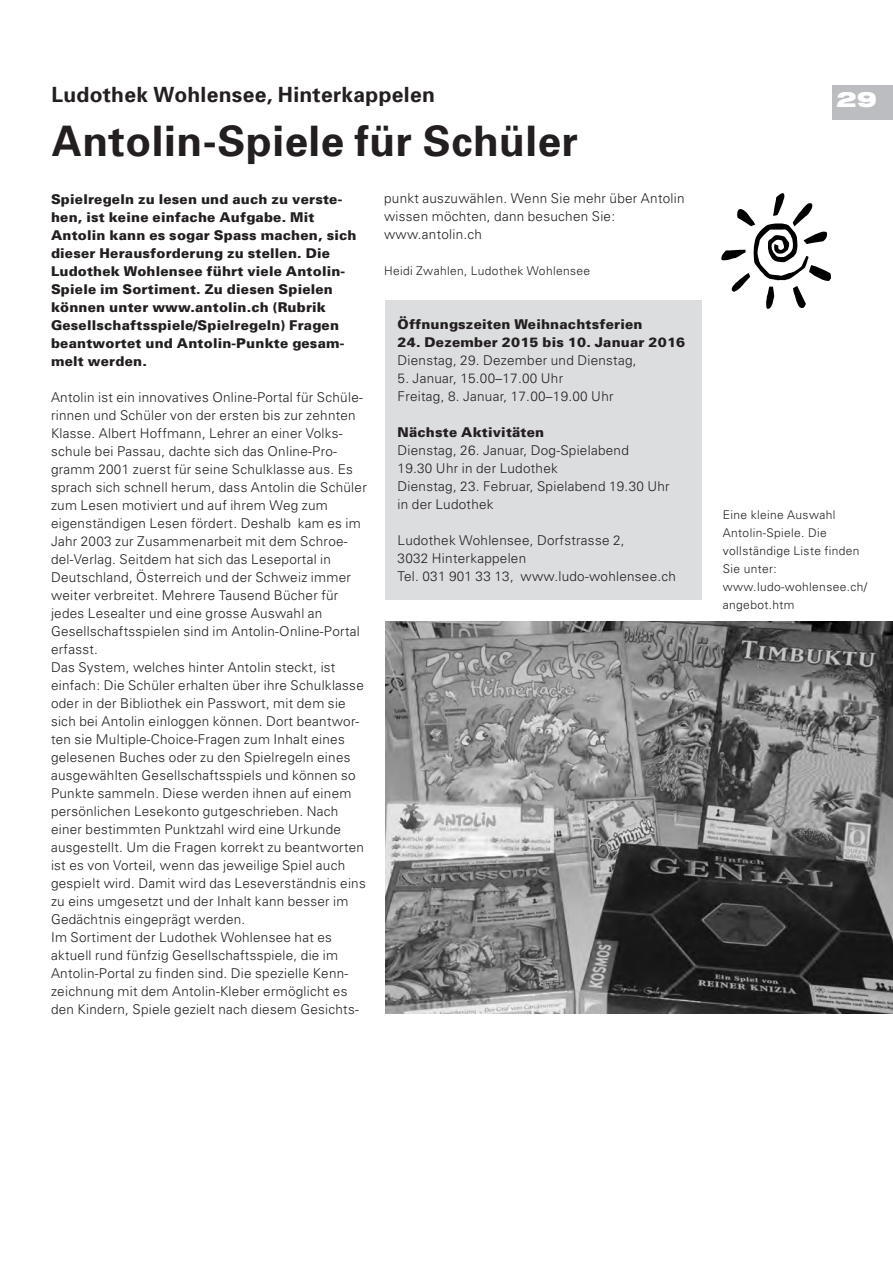
<style>
.page{position:relative;width:893px;height:1263px;background:#fff}
.page>*{position:absolute;margin:0;border:0;box-sizing:border-box;transform-origin:0 0}
.t1{font:700 42px "Univers";letter-spacing:.015em;color:#231f20}
.t2{font:700 21px "Univers";letter-spacing:.015em;color:#231f20}
.t3{font:900 expanded 21px "Helvetica Neue LT Com";color:#fff}
.t4{font:300 13.5px/18px "Univers";letter-spacing:.02em;color:#231f20}
.t5{font:900 13.5px/18px "Univers";letter-spacing:.015em;color:#231f20}
.t6{font:300 12px/18px "Univers";letter-spacing:.03em;color:#231f20}
</style>
<div class="page">
<div style="left:832px;top:85px;width:61px;height:35px;background:#bcbdc0"></div>
<div style="left:385px;top:300px;width:317px;height:300px;background:#dcdddf"></div>
<img style="left:385px;top:622px;width:508px;height:392px">
<svg style="left:721px;top:193px;width:110px;height:116px"></svg>
<h2 class="t2" style="left:51px;top:81px;width:385px">Ludothek Wohlensee, Hinterkappelen</h2>
<h1 class="t1" style="left:51px;top:114px;width:528px">Antolin-Spiele für Schüler</h1>
<p class="t5" style="left:51px;top:190px;width:307px">Spielregeln zu lesen und auch zu verste&shy;hen, ist keine einfache Aufgabe. Mit Antolin kann es sogar Spass machen, sich dieser Herausforderung zu stellen. Die Ludothek Wohlensee führt viele Antolin-Spiele im Sortiment. Zu diesen Spielen können unter www.antolin.ch (Rubrik Gesellschaftsspiele/Spielregeln) Fragen beantwortet und Antolin-Punkte gesam&shy;melt werden.</p>
<p class="t4" style="left:51px;top:388px;width:317px">Antolin ist ein innovatives Online-Portal für Schüle&shy;rinnen und Schüler von der ersten bis zur zehnten Klasse. Albert Hoffmann, Lehrer an einer Volks&shy;schule bei Passau, dachte sich das Online-Pro&shy;gramm 2001 zuerst für seine Schulklasse aus. Es sprach sich schnell herum, dass Antolin die Schüler zum Lesen motiviert und auf ihrem Weg zum eigenständigen Lesen fördert. Deshalb kam es im Jahr 2003 zur Zusammenarbeit mit dem Schroe&shy;del-Verlag. Seitdem hat sich das Leseportal in Deutschland, Österreich und der Schweiz immer weiter verbreitet. Mehrere Tausend Bücher für jedes Lesealter und eine grosse Auswahl an Gesellschaftsspielen sind im Antolin-Online-Portal erfasst.<br>Das System, welches hinter Antolin steckt, ist einfach: Die Schüler erhalten über ihre Schulklasse oder in der Bibliothek ein Passwort, mit dem sie sich bei Antolin einloggen können. Dort beantwor&shy;ten sie Multiple-Choice-Fragen zum Inhalt eines gelesenen Buches oder zu den Spielregeln eines ausgewählten Gesellschaftsspiels und können so Punkte sammeln. Diese werden ihnen auf einem persönlichen Lesekonto gutgeschrieben. Nach einer bestimmten Punktzahl wird eine Urkunde ausgestellt. Um die Fragen korrekt zu beantworten ist es von Vorteil, wenn das jeweilige Spiel auch gespielt wird. Damit wird das Leseverständnis eins zu eins umgesetzt und der Inhalt kann besser im Gedächtnis eingeprägt werden.<br>Im Sortiment der Ludothek Wohlensee hat es aktuell rund fünfzig Gesellschaftsspiele, die im Antolin-Portal zu finden sind. Die spezielle Kenn&shy;zeichnung mit dem Antolin-Kleber ermöglicht es den Kindern, Spiele gezielt nach diesem Gesichts-</p>
<p class="t4" style="left:384px;top:189px;width:302px">punkt auszuwählen. Wenn Sie mehr über Antolin wissen möchten, dann besuchen Sie: www.antolin.ch</p>
<p class="t6" style="left:384px;top:261px;width:208px">Heidi Zwahlen, Ludothek Wohlensee</p>
<p class="t5" style="left:398px;top:315px;width:246px">Öffnungszeiten Weihnachtsferien</p>
<p class="t5" style="left:398px;top:333px;width:289px">24. Dezember 2015 bis 10. Januar 2016</p>
<p class="t4" style="left:398px;top:351px;width:241px">Dienstag, 29. Dezember und Dienstag,</p>
<p class="t4" style="left:398px;top:369px;width:217px">5. Januar, 15.00–17.00 Uhr<br>Freitag, 8. Januar, 17.00–19.00 Uhr</p>
<p class="t5" style="left:398px;top:423px;width:148px">Nächste Aktivitäten</p>
<p class="t4" style="left:398px;top:441px;width:274px">Dienstag, 26. Januar, Dog-Spielabend<br>19.30 Uhr in der Ludothek<br>Dienstag, 23. Februar, Spielabend 19.30 Uhr in der Ludothek</p>
<p class="t4" style="left:398px;top:531px;width:280px">Ludothek Wohlensee, Dorfstrasse 2,<br>3032 Hinterkappelen<br>Tel. 031 901 33 13, www.ludo-wohlensee.ch</p>
<h2 class="t3" style="left:836px;top:86px;width:42px">29</h2>
<p class="t6" style="left:723px;top:505px;width:146px">Eine kleine Auswahl<br>Antolin-Spiele. Die vollständige Liste finden<br>Sie unter: www.ludo-wohlensee.ch/ angebot.htm</p>
</div>
